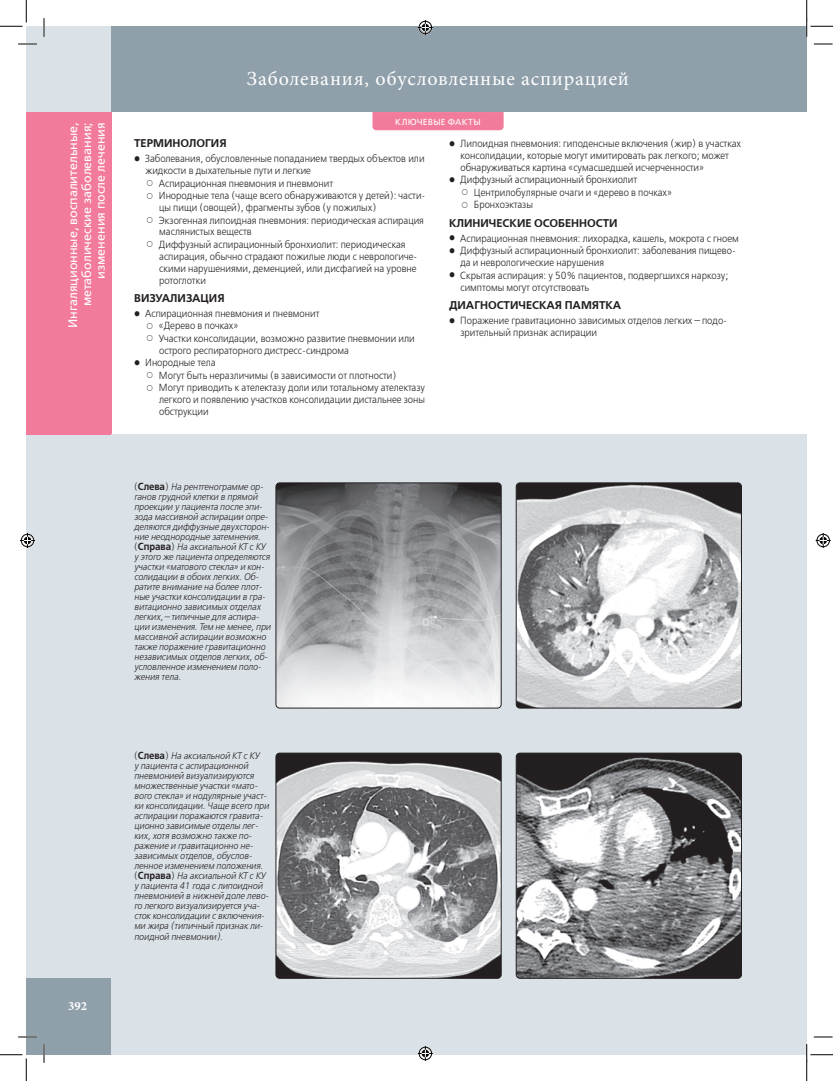
<style>
.page{position:relative;width:833px;height:1081px;background:#fff}
.page>*{position:absolute;margin:0;border:0;box-sizing:border-box;transform-origin:0 0}
.colon_C_grey{font:20px "Minion Pro";letter-spacing:.04em;color:#fff}
.t1{font:12.5px/13.8px "Free Set";color:#fff;text-align:right}
.t2{font:700 12.5px "Minion Pro";color:#fff}
.zag_1_Caps{font:11.25px "Free Set Demi C";color:#231f20}
.t3{font:10.25px/11.9px "Free Set Light C";color:#231f20;scale:.91 1}
.ris_podp{font:italic 9.62px/10px "Free Set Light C";color:#231f20;scale:.91 1}
.t4{font:8.75px "Free Set";letter-spacing:.025em;color:#fff}
.s1{font-style:normal}
.s2{font-family:"Free Set Demi C";font-style:normal;font-size:10.25px}
</style>
<div class="page">
<div style="left:26px;top:26px;width:85px;height:952px;background:#dae2e7"></div>
<div style="left:111px;top:26px;width:695px;height:86px;background:#8fa0aa"></div>
<div style="left:26px;top:112px;width:85px;height:322px;background:#f27b9b"></div>
<div style="left:26px;top:978px;width:85px;height:76px;background:#8fa0aa"></div>
<div style="left:111px;top:434px;width:695px;height:620px;background:#dae2e7"></div>
<div style="left:372px;top:112px;width:131px;height:18px;background:#f27b9b"></div>
<img style="left:277px;top:482px;width:224px;height:225px">
<div style="left:275px;top:482px;width:226px;height:226px;border:1px solid #231f20;border-radius:4px"></div>
<img style="left:517px;top:482px;width:224px;height:225px">
<div style="left:515px;top:482px;width:226px;height:226px;border:1px solid #231f20;border-radius:4px"></div>
<img style="left:277px;top:753px;width:224px;height:224px">
<div style="left:275px;top:752px;width:226px;height:226px;border:1px solid #231f20;border-radius:4px"></div>
<img style="left:517px;top:753px;width:224px;height:224px">
<div style="left:515px;top:752px;width:226px;height:226px;border:1px solid #231f20;border-radius:4px"></div>
<svg style="left:18px;top:43px;width:19px;height:2px"></svg>
<svg style="left:813px;top:43px;width:19px;height:2px"></svg>
<svg style="left:18px;top:1036px;width:19px;height:1px"></svg>
<svg style="left:813px;top:1036px;width:19px;height:1px"></svg>
<svg style="left:43px;top:18px;width:2px;height:19px"></svg>
<svg style="left:43px;top:1044px;width:2px;height:18px"></svg>
<svg style="left:0;top:0;width:27px;height:27px"></svg>
<svg style="left:0;top:1054px;width:27px;height:26px"></svg>
<svg style="left:806px;top:0;width:26px;height:37px"></svg>
<svg style="left:805px;top:1043px;width:27px;height:37px"></svg>
<svg style="left:417px;top:20px;width:15px;height:15px"></svg>
<svg style="left:417px;top:1046px;width:15px;height:14px"></svg>
<svg style="left:20px;top:533px;width:15px;height:15px"></svg>
<svg style="left:815px;top:533px;width:15px;height:15px"></svg>
<p class="t1" style="left:66px;top:328px;width:207px;rotate:-90deg">Ингаляционные, воспалительные, метаболические заболевания; изменения после лечения</p>
<p class="t2" style="left:68px;top:996px;width:20px">392</p>
<p class="colon_C_grey" style="left:247px;top:65px;width:383px">Заболевания, обусловленные аспирацией</p>
<p class="t4" style="left:395px;top:116px;width:87px">КЛЮЧЕВЫЕ ФАКТЫ</p>
<p class="zag_1_Caps" style="left:134px;top:137px;width:94px">ТЕРМИНОЛОГИЯ</p>
<p class="t3" style="left:145px;top:153px;width:308px">Заболевания, обусловленные попаданием твердых объектов или жидкости в дыхательные пути и легкие</p>
<p class="t3" style="left:159px;top:177px;width:193px">Аспирационная пневмония и пневмонит</p>
<p class="t3" style="left:159px;top:190px;width:294px">Инородные тела (чаще всего обнаруживаются у детей): части‑ цы пищи (овощей), фрагменты зубов (у пожилых)</p>
<p class="t3" style="left:159px;top:214px;width:292px">Экзогенная липоидная пневмония: периодическая аспирация маслянистых веществ</p>
<p class="t3" style="left:159px;top:239px;width:285px">Диффузный аспирационный бронхиолит: периодическая аспирация, обычно страдают пожилые люди с неврологиче‑ скими нарушениями, деменцией, или дисфагией на уровне ротоглотки</p>
<p class="zag_1_Caps" style="left:134px;top:291px;width:92px">ВИЗУАЛИЗАЦИЯ</p>
<p class="t3" style="left:145px;top:308px;width:193px">Аспирационная пневмония и пневмонит</p>
<p class="t3" style="left:159px;top:320px;width:89px">«Дерево в почках»</p>
<p class="t3" style="left:159px;top:333px;width:282px">Участки консолидации, возможно развитие пневмонии или острого респираторного дистресс‑синдрома</p>
<p class="t3" style="left:145px;top:357px;width:79px">Инородные тела</p>
<p class="t3" style="left:159px;top:370px;width:262px">Могут быть неразличимы (в зависимости от плотности)</p>
<p class="t3" style="left:159px;top:382px;width:294px;text-align:justify">Могут приводить к ателектазу доли или тотальному ателектазу легкого и появлению участков консолидации дистальнее зоны обструкции</p>
<p class="t3" style="left:460px;top:138px;width:310px">Липоидная пневмония: гиподенсные включения (жир) в участках консолидации, которые могут имитировать рак легкого; может обнаруживаться картина «сумасшедшей исчерченности»</p>
<p class="t3" style="left:460px;top:174px;width:196px">Диффузный аспирационный бронхиолит</p>
<p class="t3" style="left:473px;top:187px;width:219px">Центрилобулярные очаги и «дерево в почках»</p>
<p class="t3" style="left:473px;top:199px;width:66px">Бронхоэктазы</p>
<p class="zag_1_Caps" style="left:449px;top:216px;width:170px">КЛИНИЧЕСКИЕ ОСОБЕННОСТИ</p>
<p class="t3" style="left:460px;top:233px;width:307px">Аспирационная пневмония: лихорадка, кашель, мокрота с гноем</p>
<p class="t3" style="left:460px;top:245px;width:304px">Диффузный аспирационный бронхиолит: заболевания пищево‑ да и неврологические нарушения</p>
<p class="t3" style="left:460px;top:269px;width:296px">Скрытая аспирация: у 50% пациентов, подвергшихся наркозу; симптомы могут отсутствовать</p>
<p class="zag_1_Caps" style="left:449px;top:298px;width:173px">ДИАГНОСТИЧЕСКАЯ ПАМЯТКА</p>
<p class="t3" style="left:460px;top:315px;width:295px">Поражение гравитационно зависимых отделов легких— подо‑ зрительный признак аспирации</p>
<p class="ris_podp" style="left:134px;top:482px;width:152px"><span class="s1">(</span><span class="s2">Слева</span><span class="s1">)</span> На рентгенограмме ор‑ ганов грудной клетки в прямой проекции у пациента после эпи‑ зода массивной аспирации опре‑ деляются диффузные двухсторон‑ ние неоднородные затемнения. <span class="s1">(</span><span class="s2">Справа</span><span class="s1">)</span> На аксиальной КТ с КУ у этого же пациента определяются участки «матового стекла» и кон‑ солидации в обоих легких. Об‑ ратите внимание на более плот‑ ные участки консолидации в гра‑ витационно зависимых отделах легких,— типичные для аспира‑ ции изменения. Тем не менее, при массивной аспирации возможно также поражение гравитационно независимых отделов легких, об‑ условленное изменением поло‑ жения тела.</p>
<p class="ris_podp" style="left:134px;top:751px;width:150px"><span class="s1">(</span><span class="s2">Слева</span><span class="s1">)</span> На аксиальной КТ с КУ<br>у пациента с аспирационной пневмонией визуализируются множественные участки «мато‑ вого стекла» и нодулярные участ‑ ки консолидации. Чаще всего при аспирации поражаются гравита‑ ционно зависимые отделы лег‑ ких, хотя возможно также по‑ ражение и гравитационно не‑ зависимых отделов, обуслов‑ ленное изменением положения. <span class="s1">(</span><span class="s2">Справа</span><span class="s1">)</span> На аксиальной КТ с КУ у пациента 41 года с липоидной пневмонией в нижней доле лево‑ го легкого визуализируется уча‑ сток консолидации с включения‑ ми жира (типичный признак ли‑ поидной пневмонии).</p>
</div>
